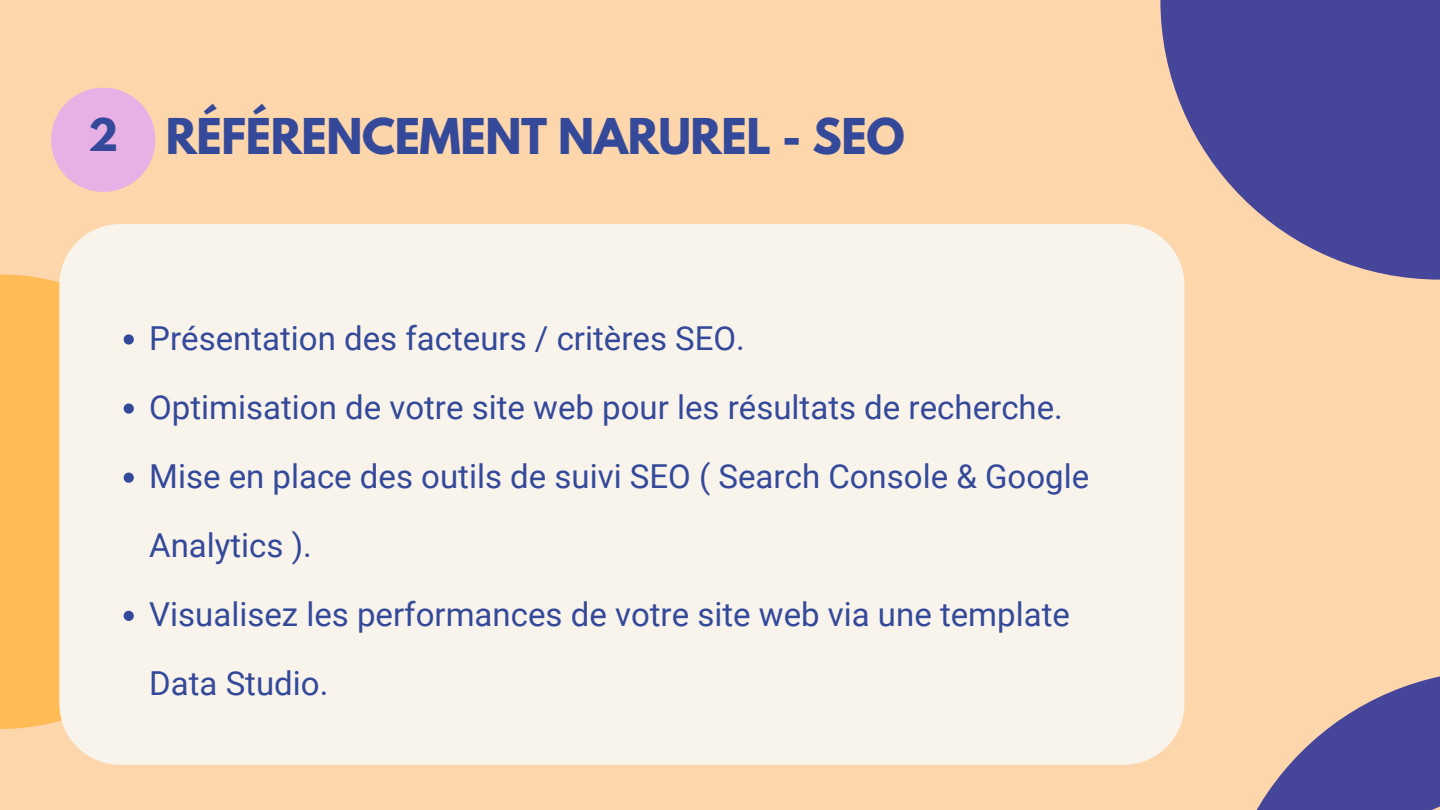
<style>
.page{position:relative;width:1440px;height:810px;background:#fdd6ab}
.page>*{position:absolute;margin:0;border:0;box-sizing:border-box;transform-origin:0 0}
.t1{font:700 43.7px "League Spartan";letter-spacing:-.01em;color:#34499a}
.t2{font:700 40px "League Spartan";color:#34499a}
.t3{font:33px/69.1px "Roboto";color:#34499a}
</style>
<div class="page">
<div style="left:0;top:274px;width:61px;height:455px;background:#ffbb56"></div>
<svg style="left:1160px;top:0;width:280px;height:280px;fill:#454699"></svg>
<svg style="left:1256px;top:676px;width:184px;height:134px"></svg>
<div style="left:59px;top:224px;width:1125px;height:541px;background:#f8f4eb;border-radius:61px"></div>
<svg style="left:124px;top:334px;width:10px;height:11px"></svg>
<svg style="left:124px;top:403px;width:10px;height:11px"></svg>
<svg style="left:124px;top:473px;width:10px;height:10px"></svg>
<svg style="left:124px;top:611px;width:10px;height:10px"></svg>
<svg style="left:51px;top:88px;width:104px;height:104px"></svg>
<p class="t2" style="left:88px;top:115px;width:32px">2</p>
<p class="t1" style="left:166px;top:114px;width:741px">RÉFÉRENCEMENT NARUREL - SEO</p>
<p class="t3" style="left:149px;top:304px;width:597px">Présentation des facteurs / critères SEO.</p>
<p class="t3" style="left:149px;top:373px;width:915px">Optimisation de votre site web pour les résultats de recherche.</p>
<p class="t3" style="left:149px;top:442px;width:941px">Mise en place des outils de suivi SEO ( Search Console &amp; Google<br>Analytics ).</p>
<p class="t3" style="left:149px;top:580px;width:922px">Visualisez les performances de votre site web via une template<br>Data Studio.</p>
</div>
